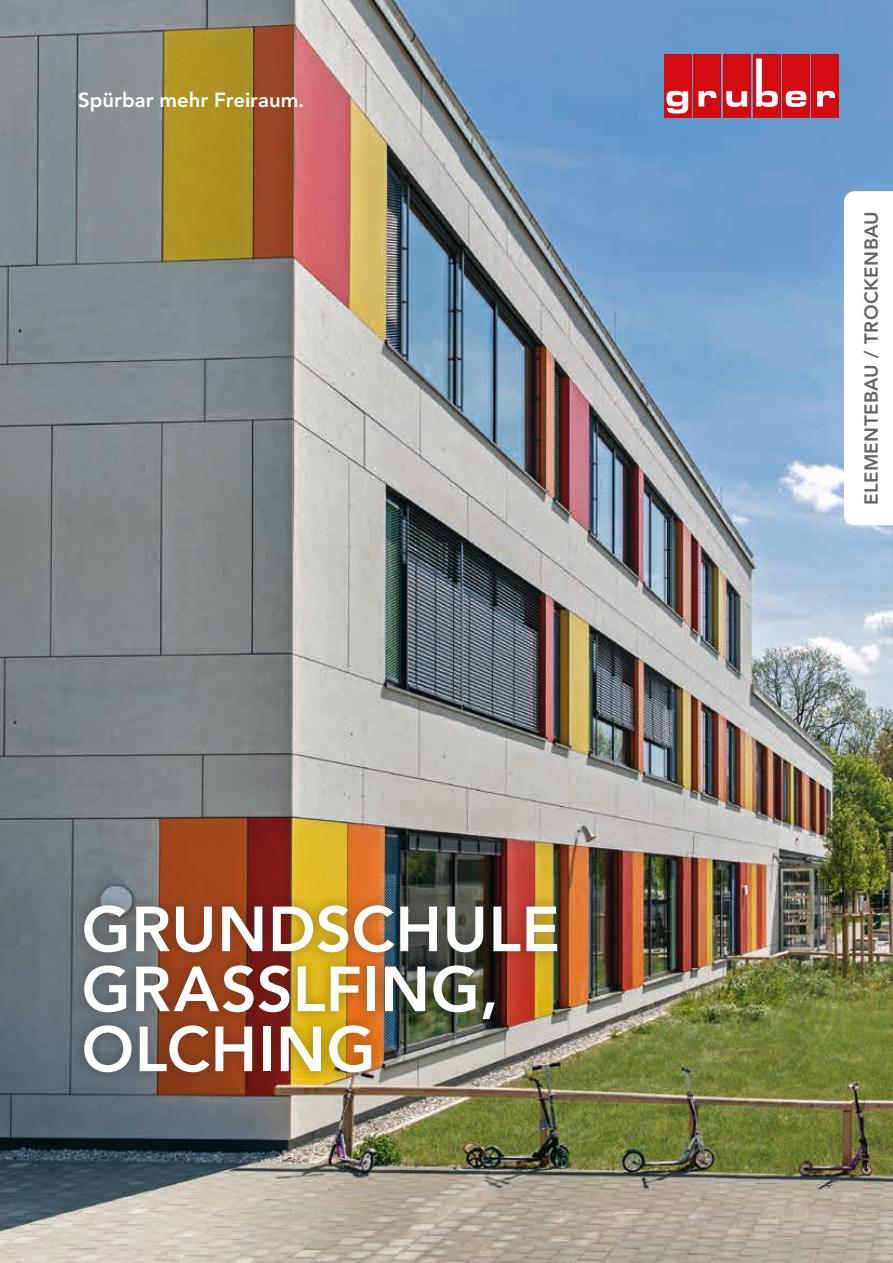
<style>
.page{position:relative;width:893px;height:1263px;background:#fff}
.page>*{position:absolute;margin:0;border:0;box-sizing:border-box;transform-origin:0 0}
.t1{font:800 63px/60px "Avenir LT Std";letter-spacing:.01em;color:#fff}
.t2{font:800 20.25px "Avenir LT Std";color:#fff}
.t3{font:800 18.75px "Avenir LT Std";letter-spacing:.02em;color:#646463}
</style>
<div class="page">
<img style="left:0;top:0;width:893px;height:1263px">
<svg style="left:842px;top:190px;width:51px;height:337px"></svg>
<div style="left:782px;top:54px;width:27px;height:64px;background:#d20b11"></div>
<div style="left:664px;top:54px;width:27px;height:64px;background:#d20b11"></div>
<div style="left:753px;top:54px;width:27px;height:64px;background:#d20b11"></div>
<div style="left:812px;top:54px;width:27px;height:64px;background:#d20b11"></div>
<div style="left:723px;top:54px;width:28px;height:64px;background:#d20b11"></div>
<div style="left:694px;top:54px;width:27px;height:64px;background:#d20b11"></div>
<svg style="left:666px;top:91px;width:22px;height:23px"></svg>
<svg style="left:698px;top:91px;width:18px;height:16px"></svg>
<svg style="left:726px;top:91px;width:21px;height:16px"></svg>
<svg style="left:756px;top:59px;width:22px;height:48px"></svg>
<svg style="left:786px;top:91px;width:20px;height:16px"></svg>
<svg style="left:817px;top:91px;width:18px;height:16px"></svg>
<div style="left:71px;top:892px;width:500px;height:194px;background:#1d1d1b;opacity:.3"></div>
<p class="t2" style="left:78px;top:88px;width:228px">Spürbar mehr Freiraum.</p>
<p class="t1" style="left:82px;top:899px;width:480px">GRUNDSCHULE<br>GRASSLFING,<br>OLCHING</p>
<p class="t3" style="left:860px;top:505px;width:296px;rotate:-90deg">ELEMENTEBAU / TROCKENBAU</p>
</div>
